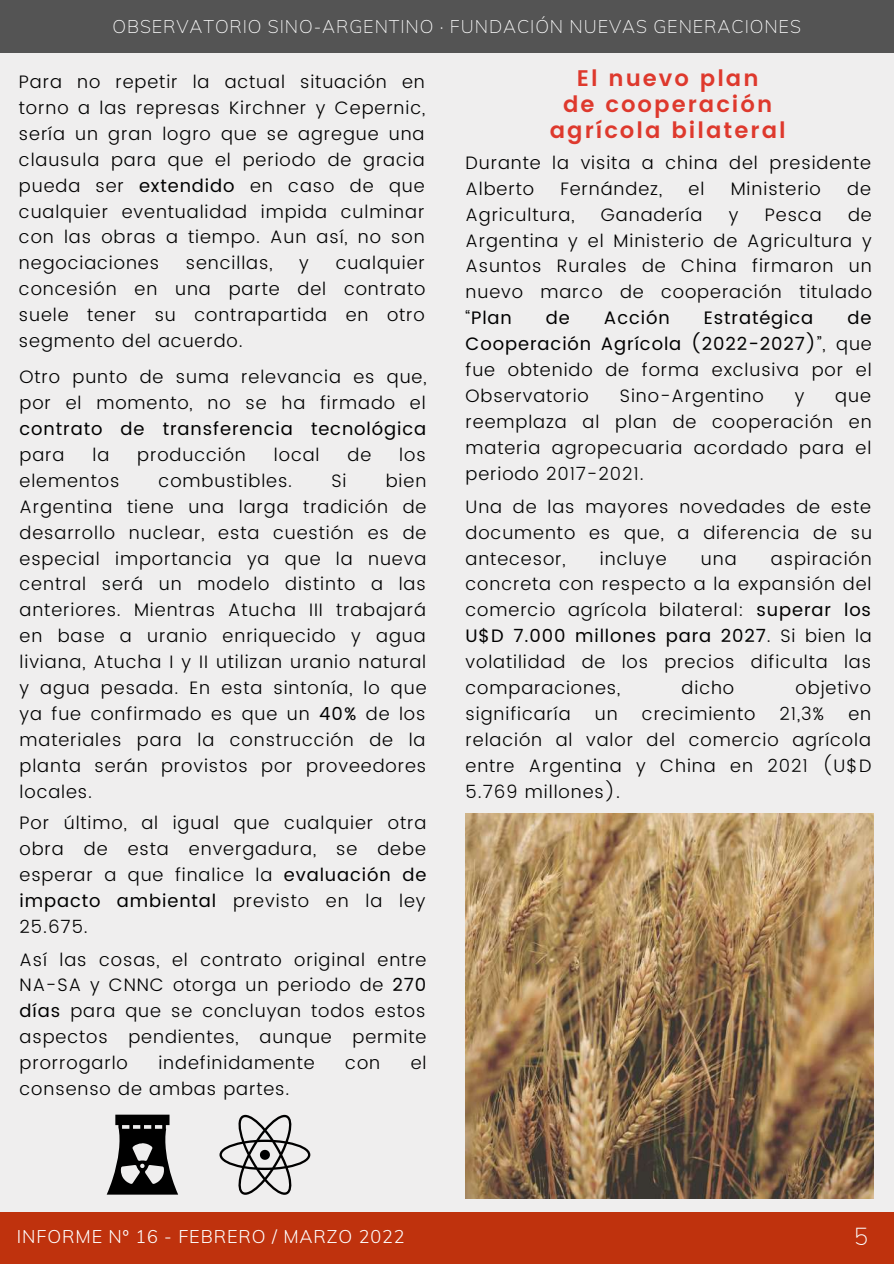
<style>
.page{position:relative;width:894px;height:1264px;background:#fff}
.page>*{position:absolute;margin:0;border:0;box-sizing:border-box;transform-origin:0 0}
.t1{font:200 24px "Muli";color:#fcfeff}
.t2{font:600 22.5px/26px "Poppins";letter-spacing:.09em;color:#de392d;text-align:center}
.t3{font:300 18px/26px "Poppins";letter-spacing:.05em;color:#000;text-align:justify}
.t4{font:200 18px "Muli";letter-spacing:.05em;color:#fff}
.t5{font:18px "Poppins";letter-spacing:.05em;color:#000}
.t6{font:300 18px "Muli";letter-spacing:.05em;color:#fff}
.s1{font-weight:400}
</style>
<div class="page">
<div style="left:0;top:0;width:893px;height:1263px;background:#efeeee"></div>
<div style="left:0;top:1212px;width:893px;height:51px;background:#bf320d"></div>
<div style="left:0;top:0;width:893px;height:53px;background:#545454"></div>
<img style="left:465px;top:813px;width:408px;height:385px">
<svg style="left:107px;top:1114px;width:71px;height:80px"></svg>
<svg style="left:219px;top:1114px;width:91px;height:80px"></svg>
<p class="t4" style="left:112px;top:15px;width:689px">OBSERVATORIO SINO-ARGENTINO · FUNDACIÓN NUEVAS GENERACIONES</p>
<p class="t3" style="left:19px;top:69px;width:407px">Para no repetir la actual situación en torno a las represas Kirchner y Cepernic, sería un gran logro que se agregue una clausula para que el periodo de gracia pueda ser <span class="s1">extendido</span> en caso de que cualquier eventualidad impida culminar con las obras a tiempo. Aun así, no son negociaciones</p>
<p class="t3" style="left:19px;top:250px;width:408px;text-indent:316px">cualquier concesión en una parte del contrato suele tener su contrapartida en otro segmento del acuerdo.</p>
<p class="t3" style="left:20px;top:364px;width:408px">Otro punto de suma relevancia es que, por el momento, no se ha firmado el</p>
<p class="t5" style="left:20px;top:418px;width:408px">contrato de transferencia tecnológica</p>
<p class="t3" style="left:20px;top:442px;width:46px">para</p>
<p class="t3" style="left:92px;top:442px;width:18px">la</p>
<p class="t3" style="left:137px;top:442px;width:110px">producción</p>
<p class="t3" style="left:274px;top:442px;width:47px">local</p>
<p class="t3" style="left:347px;top:442px;width:25px">de</p>
<p class="t3" style="left:399px;top:442px;width:28px">los</p>
<p class="t3" style="left:20px;top:467px;width:101px">elementos</p>
<p class="t3" style="left:158px;top:467px;width:135px">combustibles.</p>
<p class="t3" style="left:331px;top:467px;width:17px">Si</p>
<p class="t3" style="left:186px;top:250px;width:88px">sencillas,</p>
<p class="t3" style="left:299px;top:250px;width:11px">y</p>
<p class="t3" style="left:20px;top:467px;width:408px;text-indent:366px">bien Argentina tiene una larga tradición de desarrollo nuclear, esta cuestión es de especial importancia ya que la nueva central será un modelo distinto a las anteriores. Mientras Atucha III trabajará en base a uranio enriquecido y agua liviana, Atucha I y II utilizan uranio natural y agua pesada. En esta sintonía, lo que ya fue confirmado es que un <span class="s1">40%</span> de los materiales para la construcción de la planta serán provistos por proveedores locales.</p>
<p class="t3" style="left:20px;top:809px;width:408px">Por último, al igual que cualquier otra obra de esta envergadura, se debe esperar a que finalice la <span class="s1">evaluación de impacto ambiental</span> previsto en la ley 25.675.</p>
<p class="t3" style="left:20px;top:946px;width:408px">Así las cosas, el contrato original entre NA-SA y CNNC otorga un periodo de <span class="s1">270 días</span> para que se concluyan todos estos aspectos pendientes, aunque permite prorrogarlo</p>
<p class="t3" style="left:158px;top:1049px;width:158px">indefinidamente</p>
<p class="t3" style="left:345px;top:1049px;width:36px">con</p>
<p class="t3" style="left:410px;top:1049px;width:17px">el</p>
<p class="t3" style="left:20px;top:1075px;width:271px">consenso de ambas partes.</p>
<p class="t2" style="left:549px;top:65px;width:237px">El nuevo plan<br>de cooperación agrícola bilateral</p>
<p class="t3" style="left:465px;top:150px;width:407px">Durante la visita a china del presidente<br>Alberto</p>
<p class="t3" style="left:560px;top:175px;width:103px">Fernández,</p>
<p class="t3" style="left:688px;top:175px;width:17px">el</p>
<p class="t3" style="left:730px;top:175px;width:92px">Ministerio</p>
<p class="t3" style="left:847px;top:175px;width:25px">de</p>
<p class="t3" style="left:465px;top:201px;width:110px">Agricultura,</p>
<p class="t3" style="left:600px;top:201px;width:103px">Ganadería</p>
<p class="t3" style="left:728px;top:201px;width:11px">y</p>
<p class="t3" style="left:764px;top:201px;width:58px">Pesca</p>
<p class="t3" style="left:465px;top:201px;width:408px;text-indent:382px">de Argentina y el Ministerio de Agricultura y Asuntos Rurales de China firmaron un nuevo marco de cooperación titulado “<span class="s1">Plan</span></p>
<p class="t5" style="left:546px;top:307px;width:25px">de</p>
<p class="t5" style="left:603px;top:307px;width:67px">Acción</p>
<p class="t5" style="left:703px;top:307px;width:111px">Estratégica</p>
<p class="t3" style="left:465px;top:305px;width:407px;text-indent:382px"><span class="s1">de Cooperación Agrícola (2022-2027)</span>”, que fue obtenido de forma exclusiva por el Observatorio</p>
<p class="t3" style="left:619px;top:383px;width:145px">Sino-Argentino</p>
<p class="t3" style="left:794px;top:383px;width:11px">y</p>
<p class="t3" style="left:465px;top:383px;width:407px;text-indent:369px">que reemplaza al plan de cooperación en materia agropecuaria acordado para el periodo 2017-2021.</p>
<p class="t3" style="left:465px;top:493px;width:408px">Una de las mayores novedades de este documento es que, a diferencia de su antecesor,</p>
<p class="t3" style="left:465px;top:545px;width:408px;text-indent:305px">aspiración concreta con respecto a la expansión del comercio agrícola bilateral: <span class="s1">superar los U$D 7.000 millones para 2027</span>. Si bien la volatilidad de los precios dificulta las comparaciones,</p>
<p class="t3" style="left:599px;top:545px;width:68px">incluye</p>
<p class="t3" style="left:700px;top:545px;width:37px">una</p>
<p class="t3" style="left:681px;top:675px;width:54px">dicho</p>
<p class="t3" style="left:795px;top:675px;width:77px">objetivo</p>
<p class="t3" style="left:465px;top:701px;width:107px">significaría</p>
<p class="t3" style="left:594px;top:701px;width:24px">un</p>
<p class="t3" style="left:641px;top:701px;width:115px">crecimiento</p>
<p class="t3" style="left:779px;top:701px;width:46px">21,3%</p>
<p class="t3" style="left:465px;top:701px;width:407px;text-indent:383px">en relación al valor del comercio agrícola entre Argentina y China en 2021 (U$D 5.769 millones).</p>
<p class="t6" style="left:17px;top:1224px;width:389px">INFORME Nº 16 - FEBRERO / MARZO 2022</p>
<h1 class="t1" style="left:853px;top:1220px;width:16px">5</h1>
</div>
